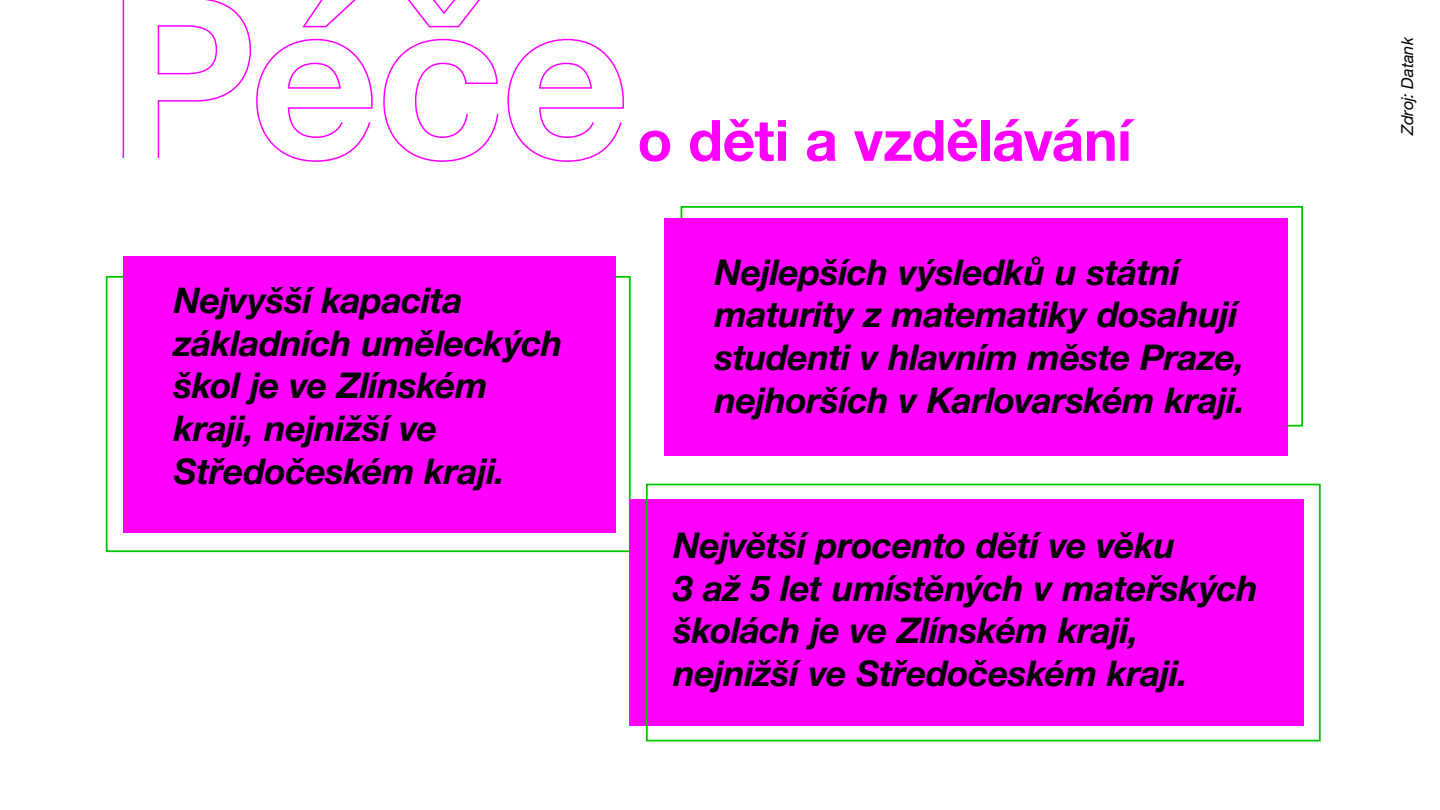
<style>
.page{position:relative;width:1440px;height:810px;background:#fff}
.page>*{position:absolute;margin:0;border:0;box-sizing:border-box;transform-origin:0 0}
.t1{font:700 57px "Helvetica Neue LT Pro";letter-spacing:-.01em;color:#f0f}
.t2{font:italic 700 35.55px/42.7px "Helvetica Neue LT Pro";letter-spacing:-.01em;color:#000}
.t3{font:italic 16.5px "Helvetica Neue LT Pro";letter-spacing:-.005em;color:#000}
</style>
<div class="page">
<div style="left:106px;top:276px;width:525px;height:276px;border:2px solid #00c700"></div>
<div style="left:664px;top:218px;width:623px;height:238px;background:#f0f"></div>
<div style="left:123px;top:257px;width:492px;height:276px;background:#f0f"></div>
<svg style="left:122px;top:0;width:502px;height:162px"></svg>
<div style="left:629px;top:500px;width:675px;height:226px;background:#f0f"></div>
<div style="left:646px;top:484px;width:675px;height:257px;border:2px solid #00c700"></div>
<p class="t2" style="left:174px;top:278px;width:391px">Nejvyšší kapacita základních uměleckých škol je ve Zlínském kraji, nejnižší ve<br>Středočeském kraji.</p>
<p class="t1" style="left:638px;top:105px;width:496px">o děti a vzdělávání</p>
<p class="t2" style="left:715px;top:250px;width:532px">Nejlepších výsledků u státní maturity z matematiky dosahují studenti v hlavním měste Praze, nejhorších v Karlovarském kraji.</p>
<p class="t2" style="left:674px;top:523px;width:586px">Největší procento dětí ve věku<br>3 až 5 let umístěných v mateřských školách je ve Zlínském kraji, nejnižší ve Středočeském kraji.</p>
<p class="t3" style="left:1397px;top:135px;width:100px;rotate:-90deg">Zdroj: Datank</p>
</div>
